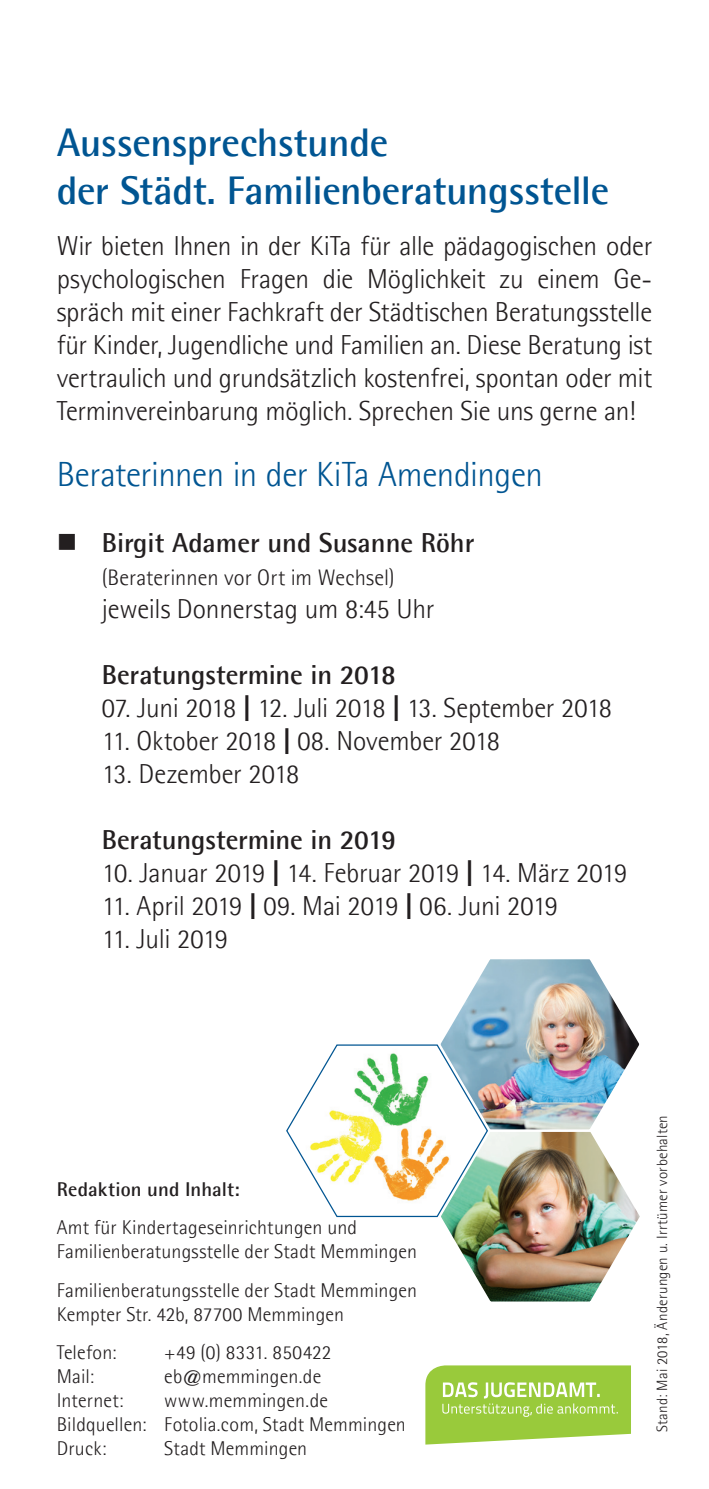
<style>
.page{position:relative;width:709px;height:1489px;background:#fff}
.page>*{position:absolute;margin:0;border:0;box-sizing:border-box;transform-origin:0 0}
.t1{font:700 40px/48px "Agfa Rotis Semisans";letter-spacing:-.01em;color:#005592}
.t2{font:300 35px "Rotis Semi Sans";letter-spacing:-.015em;color:#005592}
.t3{font:300 27.5px/33px "Rotis Semi Sans";letter-spacing:-.01em;color:#231f20;text-align:justify}
.t4{font:700 27.5px "Agfa Rotis Semisans";letter-spacing:-.005em;color:#231f20}
.t5{font:300 22.5px "Rotis Semi Sans";letter-spacing:.005em;color:#231f20}
.t6{font:300 20px/24px "Rotis Semi Sans";letter-spacing:.005em;color:#231f20}
.t7{font:700 20px "Agfa Rotis Semisans";letter-spacing:.005em;color:#231f20}
.t8{font:300 15px "Rotis Semi Sans";letter-spacing:.015em;color:#231f20}
.s1{font-family:"Arial";font-weight:700}
</style>
<div class="page">
<img style="left:286px;top:959px;width:354px;height:343px">
<svg style="left:425px;top:1365px;width:206px;height:79px;background:#a9d25a"></svg>
<h1 class="t1" style="left:57px;top:118px;width:554px">Aussensprechstunde<br>der Städt. Familienberatungsstelle</h1>
<p class="t3" style="left:57px;top:229px;width:597px">Wir bieten Ihnen in der KiTa für alle pädagogischen oder psychologischen Fragen die Möglichkeit zu einem Ge&shy;spräch mit einer Fachkraft der Städtischen Beratungsstelle für Kinder, Jugendliche und Familien an. Diese Beratung ist vertraulich und grundsätzlich kostenfrei, spontan oder mit Terminvereinbarung möglich. Sprechen Sie uns gerne an!</p>
<p class="t2" style="left:57px;top:454px;width:488px">Beraterinnen in der KiTa Amendingen</p>
<p class="t4" style="left:102px;top:525px;width:374px">Birgit Adamer und Susanne Röhr</p>
<p class="t5" style="left:102px;top:565px;width:294px">(Beraterinnen vor Ort im Wechsel)</p>
<p class="t3" style="left:102px;top:592px;width:334px">jeweils Donnerstag um 8:45 Uhr</p>
<p class="t4" style="left:102px;top:657px;width:296px">Beratungstermine in 2018</p>
<p class="t3" style="left:102px;top:691px;width:512px">07. Juni 2018 <span class="s1">|</span> 12. Juli 2018 <span class="s1">|</span> 13. September 2018</p>
<p class="t3" style="left:102px;top:724px;width:400px">11. Oktober 2018 <span class="s1">|</span> 08. November 2018</p>
<p class="t3" style="left:102px;top:757px;width:199px">13. Dezember 2018</p>
<p class="t4" style="left:102px;top:822px;width:296px">Beratungstermine in 2019</p>
<p class="t3" style="left:102px;top:856px;width:527px">10. Januar 2019 <span class="s1">|</span> 14. Februar 2019 <span class="s1">|</span> 14. März 2019</p>
<p class="t3" style="left:102px;top:889px;width:458px">11. April 2019 <span class="s1">|</span> 09. Mai 2019 <span class="s1">|</span> 06. Juni 2019</p>
<p class="t3" style="left:102px;top:922px;width:128px">11. Juli 2019</p>
<p class="t7" style="left:57px;top:1176px;width:185px">Redaktion und Inhalt:</p>
<p class="t6" style="left:57px;top:1215px;width:362px">Amt für Kindertageseinrichtungen und<br>Familienberatungsstelle der Stadt Memmingen</p>
<p class="t6" style="left:57px;top:1277px;width:362px">Familienberatungsstelle der Stadt Memmingen<br>Kempter Str. 42b, 87700 Memmingen</p>
<p class="t6" style="left:57px;top:1339px;width:62px">Telefon:</p>
<p class="t6" style="left:164px;top:1339px;width:169px">+49 (0) 8331. 850422</p>
<p class="t6" style="left:57px;top:1363px;width:39px">Mail:</p>
<p class="t6" style="left:164px;top:1363px;width:159px">eb@memmingen.de</p>
<p class="t6" style="left:57px;top:1387px;width:69px">Internet:</p>
<p class="t6" style="left:57px;top:1387px;width:351px;text-indent:108px">www.memmingen.de<br>Bildquellen: Fotolia.com, Stadt Memmingen<br>Druck:</p>
<p class="t6" style="left:164px;top:1435px;width:145px">Stadt Memmingen</p>
<p class="t8" style="left:654px;top:1431px;width:319px;rotate:-90deg">Stand: Mai 2018, Änderungen u. Irrtümer vorbehalten</p>
</div>
